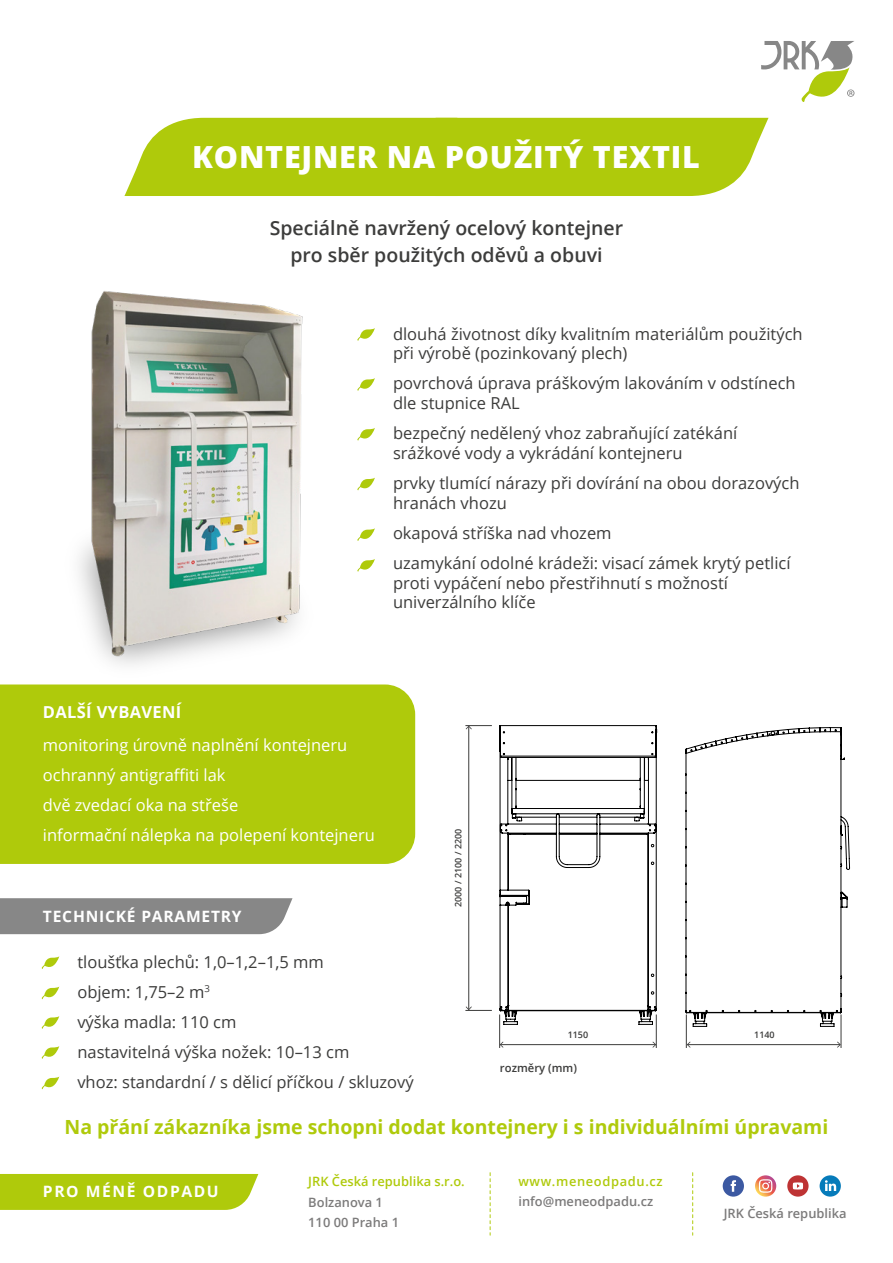
<style>
.page{position:relative;width:893px;height:1263px;background:#fff}
.page>*{position:absolute;margin:0;border:0;box-sizing:border-box;transform-origin:0 0}
.t1{font:800 30.45px "Open Sans";letter-spacing:.025em;color:#fff}
.t2{font:700 19.5px "Open Sans";color:#afca0b}
.t3{font:600 19.5px/27px "Open Sans";color:#3c3c3b;text-align:center}
.t4{font:16.5px/19.8px "Open Sans";color:#3c3c3b}
.t5{font:16.5px/30px "Open Sans";color:#fff}
.t6{font:700 16.5px "Open Sans";letter-spacing:.02em;color:#fff}
.t7{font:700 15.6px "Open Sans";letter-spacing:.05em;color:#fff}
.t8{font:700 15.6px "Open Sans";letter-spacing:.1em;color:#fff}
.t9{font:600 12.9px/20.2px "Open Sans";color:#7c7b7b}
.t10{font:600 12.9px "Open Sans";color:#afca0b}
.t11{font:600 12.9px "Open Sans";letter-spacing:.05em;color:#afca0b}
.t12{font:600 11.25px "Open Sans";color:#3c3c3b}
.t13{font:600 9px "Open Sans";color:#3c3c3b}
</style>
<div class="page">
<div style="left:124px;top:118px;width:644px;height:78px;background:#afca0b"></div>
<svg style="left:761px;top:41px;width:93px;height:61px"></svg>
<div style="left:0;top:1174px;width:258px;height:36px;background:#afca0b"></div>
<svg style="left:692px;top:1173px;width:1px;height:62px"></svg>
<svg style="left:490px;top:1173px;width:1px;height:62px"></svg>
<svg style="left:723px;top:1175px;width:21px;height:21px"></svg>
<div style="left:787px;top:1175px;width:22px;height:21px;background:#be3334;border-radius:50%"></div>
<svg style="left:793px;top:1182px;width:10px;height:7px"></svg>
<svg style="left:820px;top:1175px;width:21px;height:21px"></svg>
<svg style="left:755px;top:1175px;width:21px;height:21px"></svg>
<svg style="left:759px;top:1179px;width:13px;height:14px"></svg>
<svg style="left:357px;top:328px;width:18px;height:13px"></svg>
<svg style="left:499px;top:725px;width:158px;height:300px"></svg>
<svg style="left:685px;top:727px;width:165px;height:300px"></svg>
<img style="left:72px;top:291px;width:233px;height:367px">
<svg style="left:357px;top:528px;width:18px;height:13px"></svg>
<svg style="left:357px;top:559px;width:18px;height:13px"></svg>
<svg style="left:42px;top:956px;width:17px;height:13px"></svg>
<svg style="left:42px;top:986px;width:17px;height:13px"></svg>
<svg style="left:42px;top:1016px;width:17px;height:13px"></svg>
<svg style="left:42px;top:1046px;width:17px;height:13px"></svg>
<svg style="left:42px;top:1076px;width:17px;height:13px"></svg>
<div style="left:0;top:898px;width:292px;height:36px;background:#878787"></div>
<hr style="left:500px;top:1044px;width:155px;height:1px;background:#3c3c3b">
<svg style="left:500px;top:1041px;width:3px;height:7px"></svg>
<svg style="left:652px;top:1041px;width:4px;height:7px"></svg>
<hr style="left:687px;top:1044px;width:153px;height:1px;background:#3c3c3b">
<svg style="left:687px;top:1041px;width:3px;height:7px"></svg>
<svg style="left:837px;top:1041px;width:4px;height:7px"></svg>
<hr style="left:499px;top:1014px;width:1px;height:34px;background:#3c3c3b">
<hr style="left:656px;top:1014px;width:1px;height:34px;background:#3c3c3b">
<hr style="left:468px;top:726px;width:1px;height:283px;background:#3c3c3b">
<svg style="left:465px;top:725px;width:27px;height:4px"></svg>
<svg style="left:465px;top:1006px;width:27px;height:5px"></svg>
<hr style="left:686px;top:1014px;width:1px;height:34px;background:#3c3c3b">
<hr style="left:841px;top:1014px;width:1px;height:34px;background:#3c3c3b">
<svg style="left:357px;top:378px;width:18px;height:13px"></svg>
<svg style="left:357px;top:428px;width:18px;height:13px"></svg>
<svg style="left:357px;top:478px;width:18px;height:13px"></svg>
<div style="left:0;top:684px;width:415px;height:180px;background:#afca0b"></div>
<h1 class="t1" style="left:192px;top:133px;width:509px">KONTEJNER NA POUŽITÝ TEXTIL</h1>
<p class="t3" style="left:270px;top:214px;width:355px">Speciálně navržený ocelový kontejner pro sběr použitých oděvů a obuvi</p>
<p class="t4" style="left:393px;top:323px;width:411px">dlouhá životnost díky kvalitním materiálům použitých při výrobě (pozinkovaný plech)</p>
<p class="t4" style="left:393px;top:373px;width:404px">povrchová úprava práškovým lakováním v odstínech dle stupnice RAL</p>
<p class="t4" style="left:393px;top:423px;width:346px">bezpečný nedělený vhoz zabraňující zatékání srážkové vody a vykrádání kontejneru</p>
<p class="t4" style="left:393px;top:473px;width:408px">prvky tlumící nárazy při dovírání na obou dorazových hranách vhozu</p>
<p class="t4" style="left:393px;top:517px;width:399px;line-height:30px">okapová stříška nad vhozem<br>uzamykání odolné krádeži: visací zámek krytý petlicí</p>
<p class="t4" style="left:393px;top:572px;width:336px">proti vypáčení nebo přestřihnutí s možností univerzálního klíče</p>
<p class="t6" style="left:43px;top:701px;width:140px">DALŠÍ VYBAVENÍ</p>
<p class="t5" style="left:43px;top:729px;width:333px">monitoring úrovně naplnění kontejneru ochranný antigraffiti lak<br>dvě zvedací oka na střeše<br>informační nálepka na polepení kontejneru</p>
<p class="t7" style="left:43px;top:905px;width:200px">TECHNICKÉ PARAMETRY</p>
<p class="t13" style="left:452px;top:907px;width:80px;rotate:-90deg">2000 / 2100 / 2200</p>
<p class="t4" style="left:77px;top:946px;width:338px;line-height:30px">tloušťka plechů: 1,0–1,2–1,5 mm<br>objem: 1,75–2 m<sup>3<br></sup>výška madla: 110 cm<br>nastavitelná výška nožek: 10–13 cm<br>vhoz: standardní / s dělicí příčkou / skluzový</p>
<p class="t13" style="left:568px;top:1029px;width:22px">1150</p>
<p class="t12" style="left:500px;top:1060px;width:79px">rozměry (mm)</p>
<p class="t13" style="left:754px;top:1029px;width:22px">1140</p>
<p class="t2" style="left:65px;top:1113px;width:765px">Na přání zákazníka jsme schopni dodat kontejnery i s individuálními úpravami</p>
<p class="t8" style="left:43px;top:1181px;width:177px">PRO MÉNĚ ODPADU</p>
<p class="t10" style="left:308px;top:1173px;width:158px">JRK Česká republika s.r.o.</p>
<p class="t9" style="left:308px;top:1191px;width:92px">Bolzanova 1<br>110 00 Praha 1</p>
<p class="t11" style="left:518px;top:1172px;width:146px">www.meneodpadu.cz</p>
<p class="t9" style="left:518px;top:1191px;width:136px">info@meneodpadu.cz</p>
<p class="t9" style="left:724px;top:1203px;width:124px">JRK Česká republika</p>
</div>
